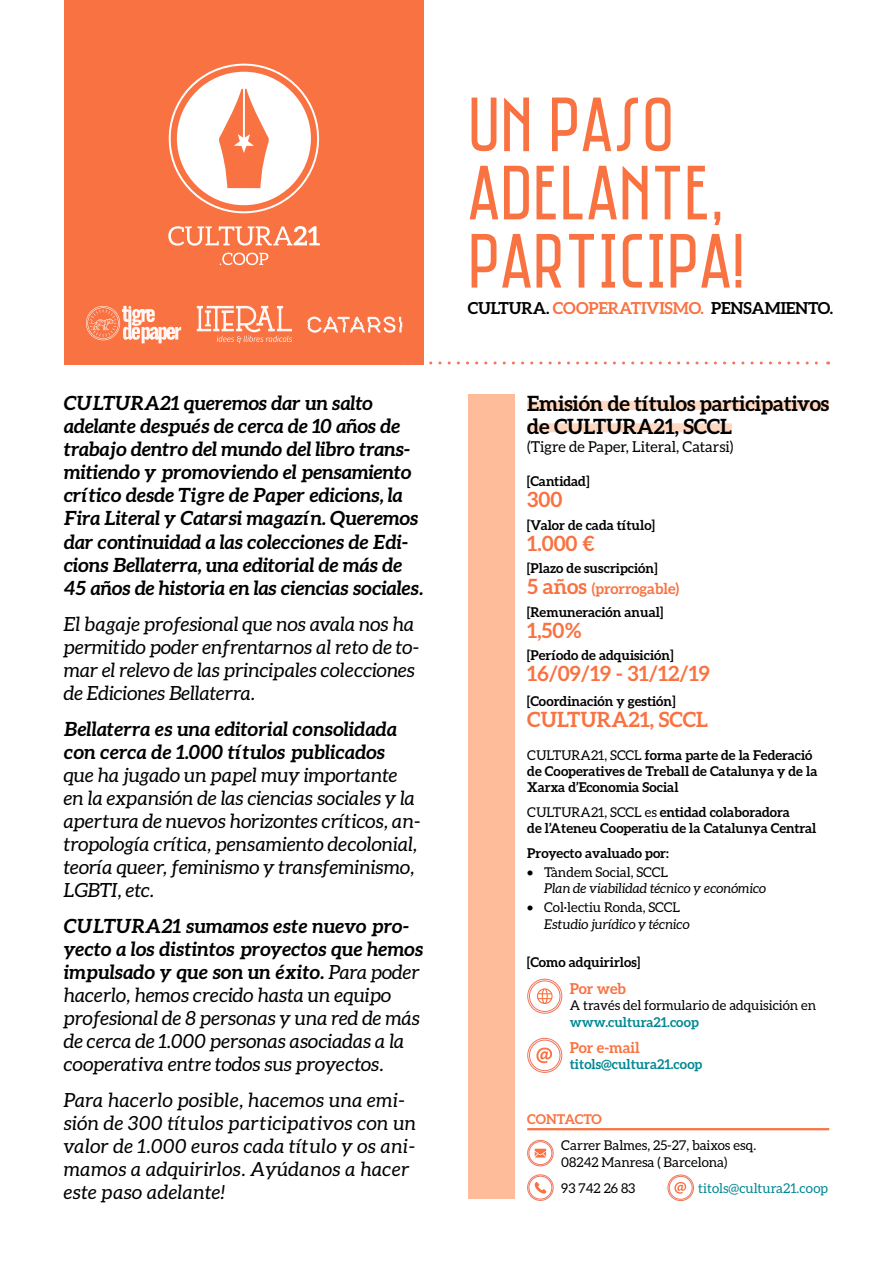
<style>
.page{position:relative;width:893px;height:1263px;background:#fff}
.page>*{position:absolute;margin:0;border:0;box-sizing:border-box;transform-origin:0 0}
.t1{font:78.45px/68.2px "Saniretro";color:#f97241}
.t2{font:700 21px/22.5px "Aleo";letter-spacing:-.01em;color:#000}
.t3{font:700 21px "Aleo";color:#f97241}
.t4{font:italic 19.5px/23.1px "Aleo";color:#000}
.t5{font:italic 700 19.5px/23.1px "Aleo";letter-spacing:-.01em;color:#000}
.t6{font:italic 19.5px/23.1px "Aleo";letter-spacing:.02em;color:#000}
.t7{font:700 16.5px "Aleo";letter-spacing:-.01em;color:#000}
.t8{font:700 15px "Aleo";color:#f97241}
.t9{font:15px "Aleo";color:#000}
.t10{font:700 13.5px/16.2px "Aleo";color:#000}
.t11{font:13.5px/16.5px "Aleo";color:#000}
.t12{font:italic 13.5px "Aleo";color:#000}
.t13{font:700 13.5px "Aleo";color:#008893}
.t14{font:13.5px "Aleo";color:#008893}
.t15{font:700 13.5px "Aleo";color:#f97241}
.s1{font-weight:700}
.s2{color:#f97241}
.s3{font-size:21px}
.s4{font-weight:400}
</style>
<div class="page">
<div style="left:64px;top:0;width:360px;height:364px;background:#f97241"></div>
<div style="left:527px;top:401px;width:302px;height:9px;background:#ffd8c1"></div>
<div style="left:527px;top:423px;width:205px;height:9px;background:#ffd8c1"></div>
<div style="left:468px;top:394px;width:46px;height:805px;background:#ffbc9b"></div>
<div style="left:527px;top:1174px;width:26px;height:27px;border:1px solid #f1745a;border-radius:50%"></div>
<div style="left:529px;top:1176px;width:23px;height:23px;border:1px solid #f1745a;border-radius:50%"></div>
<div style="left:527px;top:979px;width:35px;height:35px;border:1px solid #f1745a;border-radius:50%"></div>
<div style="left:529px;top:980px;width:31px;height:32px;border:1px solid #f1745a;border-radius:50%"></div>
<div style="left:527px;top:1038px;width:35px;height:35px;border:1px solid #f1745a;border-radius:50%"></div>
<div style="left:529px;top:1040px;width:31px;height:31px;border:1px solid #f1745a;border-radius:50%"></div>
<div style="left:527px;top:1140px;width:26px;height:26px;border:1px solid #f1745a;border-radius:50%"></div>
<div style="left:529px;top:1141px;width:23px;height:24px;border:1px solid #f1745a;border-radius:50%"></div>
<svg style="left:535px;top:1149px;width:11px;height:8px"></svg>
<svg style="left:535px;top:1182px;width:12px;height:12px"></svg>
<svg style="left:536px;top:1047px;width:16px;height:16px"></svg>
<svg style="left:537px;top:988px;width:16px;height:16px"></svg>
<svg style="left:412px;top:361px;width:417px;height:3px"></svg>
<div style="left:668px;top:1175px;width:26px;height:26px;border:1px solid #f1745a;border-radius:50%"></div>
<div style="left:669px;top:1176px;width:23px;height:23px;border:1px solid #f1745a;border-radius:50%"></div>
<svg style="left:674px;top:1182px;width:12px;height:11px"></svg>
<hr style="left:527px;top:1128px;width:302px;height:2px;background:#f97241">
<svg style="left:168px;top:63px;width:152px;height:183px"></svg>
<svg style="left:220px;top:253px;width:48px;height:12px"></svg>
<svg style="left:197px;top:306px;width:95px;height:37px"></svg>
<svg style="left:86px;top:306px;width:95px;height:37px"></svg>
<svg style="left:307px;top:317px;width:95px;height:16px"></svg>
<p class="t5" style="left:64px;top:391px;width:361px">CULTURA21 queremos dar un salto adelante después de cerca de 10 años de trabajo dentro del mundo del libro trans&shy;mitiendo y promoviendo el pensamiento crítico desde Tigre de Paper edicions, la Fira Literal y Catarsi magazín. Queremos dar continuidad a las colecciones de Edi&shy;cions Bellaterra, una editorial de más de 45 años de historia en las ciencias sociales.</p>
<p class="t4" style="left:64px;top:612px;width:357px">El bagaje profesional que nos avala nos ha permitido poder enfrentarnos al reto de to&shy;mar el relevo de las principales colecciones de Ediciones Bellaterra.</p>
<p class="t5" style="left:64px;top:717px;width:335px">Bellaterra es una editorial consolidada con cerca de 1.000 títulos publicados</p>
<p class="t4" style="left:64px;top:763px;width:359px">que ha jugado un papel muy importante en la expansión de las ciencias sociales y la apertura de nuevos horizontes críticos, an&shy;tropología crítica, pensamiento decolonial, teoría queer, feminismo y transfeminismo, LGBTI, etc.</p>
<p class="t4" style="left:64px;top:914px;width:361px"><span class="s1">CULTURA21 sumamos este nuevo pro&shy;yecto a los distintos proyectos que hemos impulsado y que son un éxito.</span> Para poder hacerlo, hemos crecido hasta un equipo profesional de 8 personas y una red de más de cerca de 1.000 personas asociadas a la cooperativa entre todos sus proyectos.</p>
<p class="t6" style="left:64px;top:1088px;width:354px">Para hacerlo posible, hacemos una emi&shy;sión de 300 títulos participativos con un valor de 1.000 euros cada título y os ani&shy;mamos a adquirirlos. Ayúdanos a hacer este paso adelante!</p>
<h1 class="t1" style="left:468px;top:89px;width:279px">UN PASO<br>ADELANTE,<br>PARTICIPA!</h1>
<p class="t7" style="left:468px;top:298px;width:367px">CULTURA. <span class="s2">COOPERATIVISMO.</span> PENSAMIENTO.</p>
<p class="t2" style="left:527px;top:392px;width:303px">Emisión de títulos participativos de CULTURA21, SCCL</p>
<p class="t9" style="left:527px;top:438px;width:208px">(Tigre de Paper, Literal, Catarsi)</p>
<p class="t10" style="left:527px;top:473px;width:64px">[Cantidad]</p>
<p class="t3" style="left:527px;top:487px;width:37px">300</p>
<p class="t10" style="left:527px;top:516px;width:129px">[Valor de cada título]</p>
<p class="t3" style="left:527px;top:531px;width:69px">1.000 €</p>
<p class="t10" style="left:527px;top:560px;width:132px">[Plazo de suscripción]</p>
<p class="t8" style="left:527px;top:580px;width:153px"><span class="s3">5 años</span> (prorrogable)</p>
<p class="t10" style="left:527px;top:603px;width:137px">[Remuneración anual]</p>
<p class="t3" style="left:527px;top:618px;width:56px">1,50%</p>
<p class="t10" style="left:527px;top:647px;width:148px">[Período de adquisición]</p>
<p class="t3" style="left:527px;top:662px;width:184px">16/09/19 - 31/12/19</p>
<p class="t10" style="left:527px;top:692px;width:150px">[Coordinación y gestión]</p>
<p class="t3" style="left:527px;top:707px;width:182px">CULTURA21, SCCL</p>
<p class="t10" style="left:527px;top:747px;width:292px"><span class="s4">CULTURA21, SCCL</span> forma parte de la Federació de Cooperatives de Treball de Catalunya y de la<br>Xarxa d’Economia Social</p>
<p class="t10" style="left:527px;top:804px;width:291px"><span class="s4">CULTURA21, SCCL es</span> entidad colaboradora<br>de l’Ateneu Cooperatiu de la Catalunya Central</p>
<p class="t10" style="left:527px;top:845px;width:143px">Proyecto avaluado por:</p>
<p class="t11" style="left:527px;top:864px;width:142px">• Tàndem Social, SCCL</p>
<p class="t12" style="left:544px;top:881px;width:223px">Plan de viabilidad técnico y económico</p>
<p class="t11" style="left:527px;top:899px;width:154px">• Col·lectiu Ronda, SCCL</p>
<p class="t12" style="left:544px;top:916px;width:147px">Estudio jurídico y técnico</p>
<p class="t10" style="left:527px;top:954px;width:114px">[Como adquirirlos]</p>
<p class="t8" style="left:570px;top:979px;width:58px">Por web</p>
<p class="t11" style="left:570px;top:997px;width:248px">A través del formulario de adquisición en</p>
<p class="t13" style="left:570px;top:1014px;width:131px">www.cultura21.coop</p>
<p class="t8" style="left:570px;top:1039px;width:72px">Por e-mail</p>
<p class="t13" style="left:570px;top:1057px;width:134px">titols@cultura21.coop</p>
<p class="t15" style="left:527px;top:1111px;width:76px">CONTACTO</p>
<p class="t11" style="left:561px;top:1137px;width:196px">Carrer Balmes, 25-27, baixos esq.<br>08242 Manresa ( Barcelona)</p>
<p class="t11" style="left:561px;top:1180px;width:76px">93 742 26 83</p>
<p class="t14" style="left:698px;top:1180px;width:131px">titols@cultura21.coop</p>
</div>
